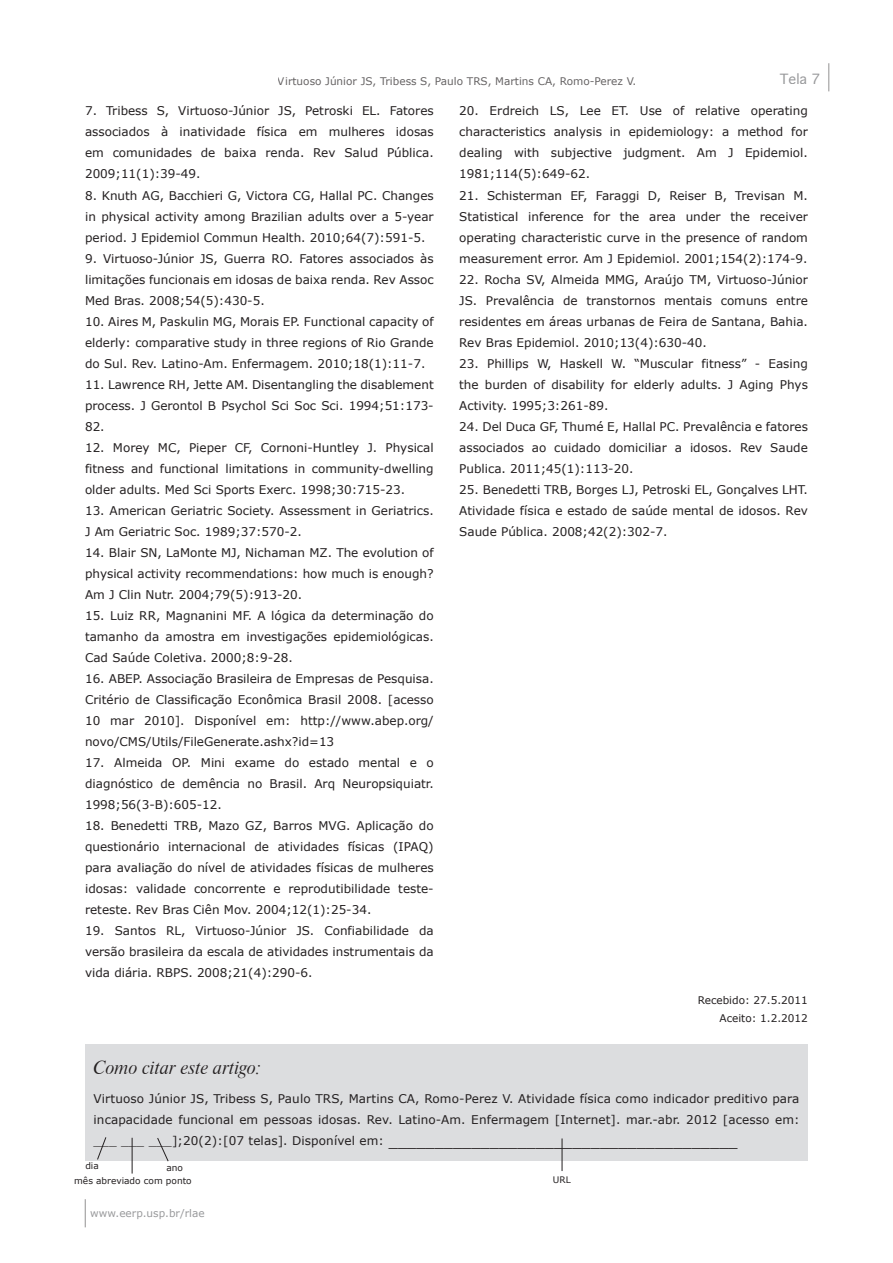
<style>
.page{position:relative;width:893px;height:1263px;background:#fff}
.page>*{position:absolute;margin:0;border:0;box-sizing:border-box;transform-origin:0 0}
.t1{font:18px "Dutch 801 BT Italic Headline";letter-spacing:.01em;color:#231f20}
.t2{font:13.5px "Geneva";color:#6c6d70}
._18__Referências{font:12px/21px "Verdana";color:#231f20;text-align:justify}
._21__Recebido_Aceito{font:10.5px "Verdana";color:#231f20}
.t3{font:10.5px "Verdana";color:#6c6d70}
._18__Referências-2{font:9px "Verdana";color:#231f20}
.s1{font-family:"Times New Roman";font-size:18px}
</style>
<div class="page">
<svg style="left:85px;top:1199px;width:1px;height:28px"></svg>
<svg style="left:828px;top:63px;width:1px;height:28px"></svg>
<div style="left:85px;top:1044px;width:723px;height:117px;background:#dcdddf"></div>
<hr style="left:562px;top:1138px;width:1px;height:33px;background:#231f20">
<svg style="left:97px;top:1137px;width:9px;height:23px"></svg>
<hr style="left:132px;top:1138px;width:1px;height:35px;background:#231f20">
<svg style="left:157px;top:1138px;width:12px;height:24px"></svg>
<p class="_21__Recebido_Aceito" style="left:278px;top:74px;width:360px">Virtuoso Júnior JS, Tribess S, Paulo TRS, Martins CA, Romo-Perez V.</p>
<p class="t2" style="left:780px;top:70px;width:42px">Tela 7</p>
<p class="_18__Referências" style="left:85px;top:100px;width:350px">7. Tribess S, Virtuoso-Júnior JS, Petroski EL. Fatores associados à inatividade física em mulheres idosas em comunidades de baixa renda. Rev Salud Pública.<br>2009;11(1):39-49.</p>
<p class="_18__Referências" style="left:85px;top:184px;width:350px">8. Knuth AG, Bacchieri G, Victora CG, Hallal PC. Changes in physical activity among Brazilian adults over a 5-year period. J Epidemiol Commun Health. 2010;64(7):591-5.</p>
<p class="_18__Referências" style="left:85px;top:247px;width:350px">9. Virtuoso-Júnior JS, Guerra RO. Fatores associados às limitações funcionais em idosas de baixa renda. Rev Assoc Med Bras. 2008;54(5):430-5.</p>
<p class="_18__Referências" style="left:85px;top:310px;width:350px">10. Aires M, Paskulin MG, Morais EP. Functional capacity of elderly: comparative study in three regions of Rio Grande do Sul. Rev. Latino-Am. Enfermagem. 2010;18(1):11-7.</p>
<p class="_18__Referências" style="left:85px;top:373px;width:350px">11. Lawrence RH, Jette AM. Disentangling the disablement process. J Gerontol B Psychol Sci Soc Sci. 1994;51:173- 82.</p>
<p class="_18__Referências" style="left:85px;top:436px;width:350px">12. Morey MC, Pieper CF, Cornoni-Huntley J. Physical fitness and functional limitations in community-dwelling older adults. Med Sci Sports Exerc. 1998;30:715-23.</p>
<p class="_18__Referências" style="left:85px;top:499px;width:350px">13. American Geriatric Society. Assessment in Geriatrics.<br>J Am Geriatric Soc. 1989;37:570-2.</p>
<p class="_18__Referências" style="left:85px;top:541px;width:350px">14. Blair SN, LaMonte MJ, Nichaman MZ. The evolution of physical activity recommendations: how much is enough?<br>Am J Clin Nutr. 2004;79(5):913-20.</p>
<p class="_18__Referências" style="left:85px;top:604px;width:350px">15. Luiz RR, Magnanini MF. A lógica da determinação do tamanho da amostra em investigações epidemiológicas.<br>Cad Saúde Coletiva. 2000;8:9-28.</p>
<p class="_18__Referências" style="left:85px;top:667px;width:350px">16. ABEP. Associação Brasileira de Empresas de Pesquisa.<br>Critério de Classificação Econômica Brasil 2008. [acesso 10 mar 2010]. Disponível em: http://www.abep.org/ novo/CMS/Utils/FileGenerate.ashx?id=13</p>
<p class="_18__Referências" style="left:85px;top:751px;width:350px">17. Almeida OP. Mini exame do estado mental e o diagnóstico de demência no Brasil. Arq Neuropsiquiatr.<br>1998;56(3-B):605-12.</p>
<p class="_18__Referências" style="left:85px;top:814px;width:350px">18. Benedetti TRB, Mazo GZ, Barros MVG. Aplicação do questionário internacional de atividades físicas (IPAQ) para avaliação do nível de atividades físicas de mulheres idosas: validade concorrente e reprodutibilidade teste&shy;reteste. Rev Bras Ciên Mov. 2004;12(1):25-34.</p>
<p class="_18__Referências" style="left:85px;top:919px;width:350px">19. Santos RL, Virtuoso-Júnior JS. Confiabilidade da versão brasileira da escala de atividades instrumentais da vida diária. RBPS. 2008;21(4):290-6.</p>
<p class="_18__Referências" style="left:459px;top:100px;width:350px">20. Erdreich LS, Lee ET. Use of relative operating characteristics analysis in epidemiology: a method for dealing with subjective judgment. Am J Epidemiol.<br>1981;114(5):649-62.</p>
<p class="_18__Referências" style="left:459px;top:184px;width:350px">21. Schisterman EF, Faraggi D, Reiser B, Trevisan M.<br>Statistical inference for the area under the receiver operating characteristic curve in the presence of random measurement error. Am J Epidemiol. 2001;154(2):174-9.</p>
<p class="_18__Referências" style="left:459px;top:268px;width:350px">22. Rocha SV, Almeida MMG, Araújo TM, Virtuoso-Júnior JS. Prevalência de transtornos mentais comuns entre residentes em áreas urbanas de Feira de Santana, Bahia.<br>Rev Bras Epidemiol. 2010;13(4):630-40.</p>
<p class="_18__Referências" style="left:459px;top:352px;width:350px">23. Phillips W, Haskell W. “Muscular fitness” - Easing the burden of disability for elderly adults. J Aging Phys Activity. 1995;3:261-89.</p>
<p class="_18__Referências" style="left:459px;top:415px;width:350px">24. Del Duca GF, Thumé E, Hallal PC. Prevalência e fatores associados ao cuidado domiciliar a idosos. Rev Saude Publica. 2011;45(1):113-20.</p>
<p class="_18__Referências" style="left:459px;top:478px;width:350px">25. Benedetti TRB, Borges LJ, Petroski EL, Gonçalves LHT.<br>Atividade física e estado de saúde mental de idosos. Rev Saude Pública. 2008;42(2):302-7.</p>
<p class="_21__Recebido_Aceito" style="left:698px;top:993px;width:112px">Recebido: 27.5.2011</p>
<p class="_21__Recebido_Aceito" style="left:719px;top:1011px;width:90px">Aceito: 1.2.2012</p>
<p class="t1" style="left:94px;top:1056px;width:169px">Como citar este artigo:</p>
<p class="_18__Referências" style="left:94px;top:1088px;width:707px">Virtuoso Júnior JS, Tribess S, Paulo TRS, Martins CA, Romo-Perez V. Atividade física como indicador preditivo para incapacidade funcional em pessoas idosas. Rev. Latino-Am. Enfermagem [Internet]. mar.-abr. 2012 [acesso em: ___ ___ ___];20(2):[07 telas]. Disponível em: <span class="s1">______________________________________</span></p>
<p class="_18__Referências-2" style="left:85px;top:1160px;width:15px">dia</p>
<p class="_18__Referências-2" style="left:74px;top:1174px;width:119px">mês abreviado com ponto</p>
<p class="_18__Referências-2" style="left:166px;top:1161px;width:18px">ano</p>
<p class="t3" style="left:90px;top:1206px;width:116px">www.eerp.usp.br/rlae</p>
<p class="_18__Referências-2" style="left:553px;top:1173px;width:19px">URL</p>
</div>
